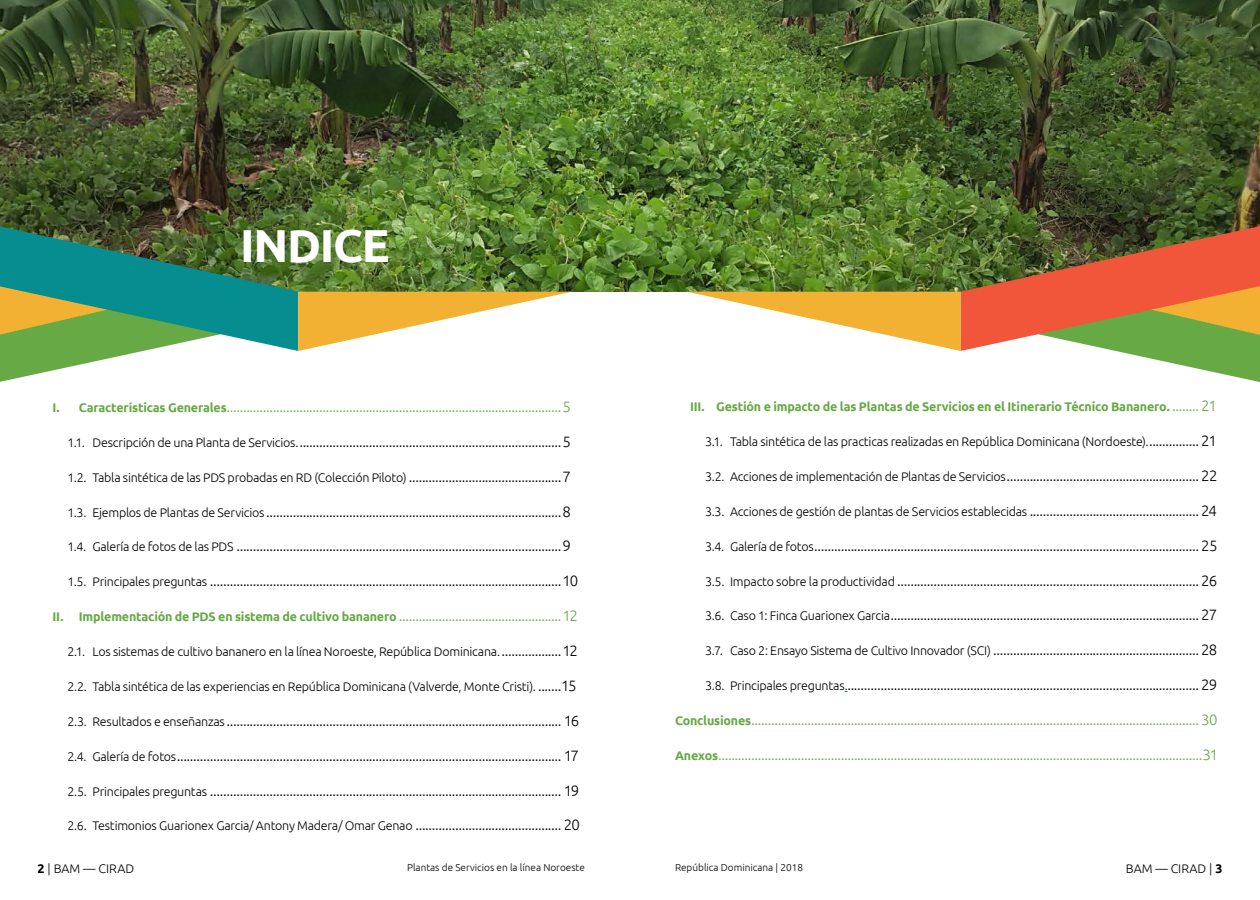
<style>
.page{position:relative;width:1260px;height:900px;background:#fff}
.page>*{position:absolute;margin:0;border:0;box-sizing:border-box;transform-origin:0 0}
.t1{font:700 46.25px "Ubuntu";letter-spacing:-.03em;color:#fff}
.t2{font:300 15px "Ubuntu";letter-spacing:-.065em;color:#000}
.t3{font:300 15px "Ubuntu";color:#66a945}
.t4{font:300 12.5px "Ubuntu";letter-spacing:-.02em;color:#000}
.t5{font:700 12.5px "Ubuntu";letter-spacing:-.015em;color:#66a945}
.t6{font:300 12.5px "Ubuntu";color:#000}
.t7{font:300 10px "Ubuntu";color:#000}
.s1{font-weight:700;font-size:12.5px}
.s2{font-size:12.5px}
.s3{font-size:15px}
.s4{font-weight:300;font-size:15px}
.s5{font-weight:700}
</style>
<div class="page">
<img style="left:0;top:0;width:1260px;height:292px">
<svg style="left:0;top:79px;width:298px;height:303px;background:#517753"></svg>
<img style="left:298px;top:96px;width:274px;height:255px">
<svg style="left:961px;top:78px;width:299px;height:304px;background:#7e6d42"></svg>
<img style="left:687px;top:96px;width:274px;height:255px">
<h1 class="t1" style="left:240px;top:218px;width:151px">INDICE</h1>
<p class="t3" style="left:52px;top:398px;width:520px"><span class="s1">I. Características Generales</span>.....................................................................................................5</p>
<p class="t2" style="left:68px;top:432px;width:505px"><span class="s2">1.1. Descripción de una Planta de Servicios.</span>...............................................................................5</p>
<p class="t4" style="left:68px;top:470px;width:505px">1.2. Tabla sintética de las PDS probadas en RD (Colección Piloto) <span class="s3">..............................................7</span></p>
<p class="t2" style="left:68px;top:502px;width:505px"><span class="s2">1.3. Ejemplos de Plantas de Servicios</span> .........................................................................................8</p>
<p class="t2" style="left:68px;top:537px;width:505px"><span class="s2">1.4. Galería de fotos de las PDS</span> ..................................................................................................9</p>
<p class="t2" style="left:68px;top:572px;width:512px"><span class="s2">1.5. Principales preguntas</span> ..........................................................................................................10</p>
<p class="t3" style="left:52px;top:607px;width:527px"><span class="s1">II. Implementación de PDS en sistema de cultivo bananero</span> .................................................12</p>
<p class="t4" style="left:68px;top:644px;width:512px">2.1. Los sistemas de cultivo bananero en la línea Noroeste, República Dominicana.<span class="s3">..................12</span></p>
<p class="t4" style="left:68px;top:679px;width:511px">2.2. Tabla sintética de las experiencias en República Dominicana (Valverde, Monte Cristi). <span class="s3">.......15</span></p>
<p class="t2" style="left:68px;top:711px;width:513px"><span class="s2">2.3. Resultados e enseñanzas</span> ..................................................................................................... 16</p>
<p class="t2" style="left:68px;top:746px;width:513px"><span class="s2">2.4. Galería de fotos</span>.................................................................................................................... 17</p>
<p class="t2" style="left:68px;top:781px;width:513px"><span class="s2">2.5. Principales preguntas</span> .......................................................................................................... 19</p>
<p class="t4" style="left:68px;top:818px;width:514px">2.6. Testimonios Guarionex Garcia/ Antony Madera/ Omar Genao <span class="s3">............................................ 20</span></p>
<p class="t5" style="left:690px;top:399px;width:529px">III. Gestión e impacto de las Plantas de Servicios en el Itinerario Técnico Bananero. <span class="s4">........ 21</span></p>
<p class="t4" style="left:705px;top:434px;width:514px">3.1. Tabla sintética de las practicas realizadas en República Dominicana (Nordoeste).<span class="s3">............... 21</span></p>
<p class="t2" style="left:705px;top:467px;width:514px"><span class="s2">3.2. Acciones de implementación de Plantas de Servicios</span>.......................................................... 22</p>
<p class="t4" style="left:705px;top:504px;width:513px">3.3. Acciones de gestión de plantas de Servicios establecidas <span class="s3">................................................... 24</span></p>
<p class="t2" style="left:705px;top:536px;width:514px"><span class="s2">3.4. Galería de fotos</span>.................................................................................................................... 25</p>
<p class="t2" style="left:705px;top:571px;width:514px"><span class="s2">3.5. Impacto sobre la productividad</span> ........................................................................................... 26</p>
<p class="t2" style="left:705px;top:606px;width:514px"><span class="s2">3.6. Caso 1: Finca Guarionex Garcia</span>............................................................................................. 27</p>
<p class="t2" style="left:705px;top:641px;width:514px"><span class="s2">3.7. Caso 2: Ensayo Sistema de Cultivo Innovador (SCI)</span> .............................................................. 28</p>
<p class="t2" style="left:705px;top:676px;width:514px"><span class="s2">3.8. Principales preguntas.</span>.......................................................................................................... 29</p>
<p class="t3" style="left:675px;top:711px;width:544px"><span class="s1">Conclusiones</span>....................................................................................................................................... 30</p>
<p class="t3" style="left:675px;top:746px;width:545px"><span class="s1">Anexos</span>..................................................................................................................................................31</p>
<p class="t6" style="left:38px;top:861px;width:98px"><span class="s5">2</span> | BAM — CIRAD</p>
<p class="t7" style="left:407px;top:861px;width:179px">Plantas de Servicios en la línea Noroeste</p>
<p class="t7" style="left:675px;top:861px;width:130px">República Dominicana | 2018</p>
<p class="t6" style="left:1126px;top:861px;width:98px">BAM — CIRAD | <span class="s5">3</span></p>
</div>
